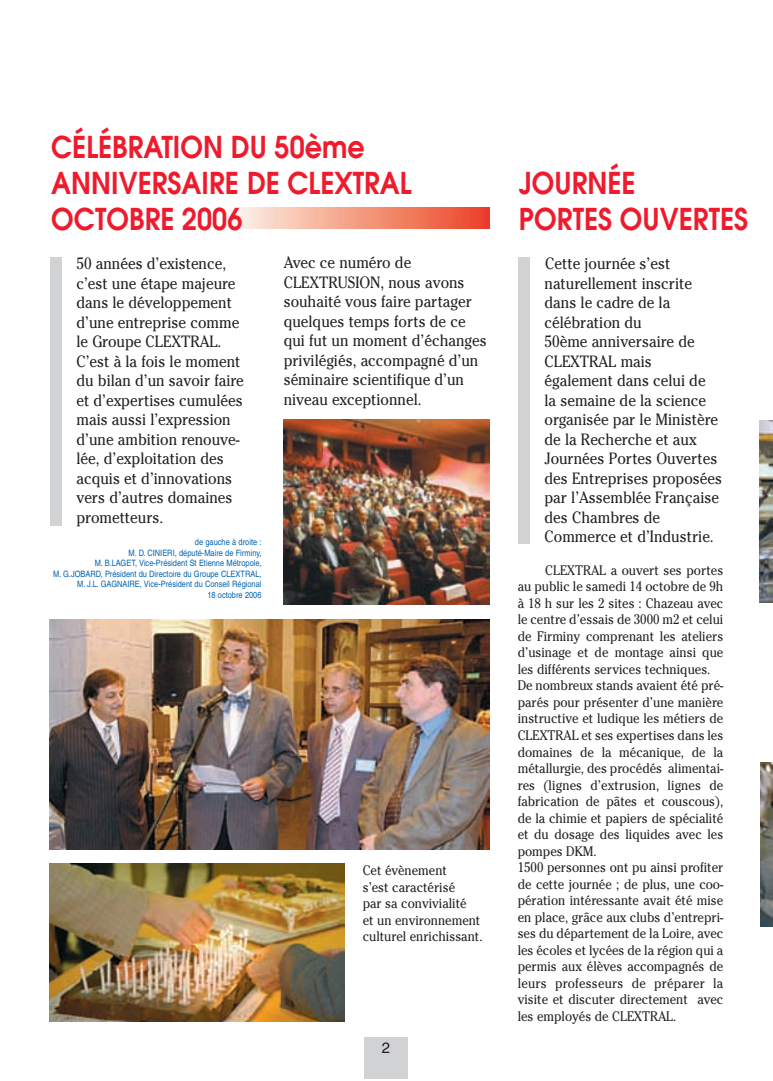
<style>
.page{position:relative;width:773px;height:1081px;background:#fff}
.page>*{position:absolute;margin:0;border:0;box-sizing:border-box;transform-origin:0 0}
.t1{font:600 30px/36px "Avant Garde";color:#ee1b2d;scale:.9 1}
.t2{font:16.25px/19.5px "Cheltenham";color:#231f20;scale:.9 1}
.t3{font:15px "Helvetica";color:#231f20}
.t4{font:13.75px/16.5px "Cheltenham";color:#231f20;scale:.9 1}
.t5{font:8.75px/10.5px "Helvetica";color:#0164b1;text-align:right;scale:.85 1}
</style>
<div class="page">
<div style="left:364px;top:1038px;width:44px;height:41px;background:#d1d2d4"></div>
<img style="left:231px;top:208px;width:258px;height:20px">
<img style="left:283px;top:419px;width:206px;height:185px">
<img style="left:50px;top:619px;width:439px;height:230px">
<img style="left:50px;top:864px;width:294px;height:158px">
<div style="left:50px;top:257px;width:11px;height:269px;background:#d1d2d4"></div>
<div style="left:517px;top:257px;width:12px;height:287px;background:#d1d2d4"></div>
<img style="left:759px;top:421px;width:13px;height:181px">
<img style="left:760px;top:762px;width:12px;height:164px">
<h1 class="t1" style="left:51px;top:132px;width:402px">CÉLÉBRATION DU 50ème<br>ANNIVERSAIRE DE CLEXTRAL<br>OCTOBRE 2006</h1>
<p class="t2" style="left:76px;top:255px;width:187px">50 années d’existence, c’est une étape majeure dans le développement d’une entreprise comme le Groupe CLEXTRAL.<br>C’est à la fois le moment du bilan d’un savoir faire et d’expertises cumulées mais aussi l’expression d’une ambition renouve&shy;lée, d’exploitation des acquis et d’innovations vers d’autres domaines prometteurs.</p>
<p class="t2" style="left:283px;top:254px;width:227px">Avec ce numéro de<br>CLEXTRUSION, nous avons souhaité vous faire partager quelques temps forts de ce qui fut un moment d’échanges privilégiés, accompagné d’un séminaire scientifique d’un niveau exceptionnel.</p>
<p class="t5" style="left:53px;top:537px;width:247px">de gauche à droite :<br>M. D. CINIERI, député-Maire de Firminy,<br>M. B.LAGET, Vice-Président St Etienne Métropole,<br>M. G.JOBARD, Président du Directoire du Groupe CLEXTRAL, M. J.L. GAGNAIRE, Vice-Président du Conseil Régional<br>18 octobre 2006</p>
<p class="t4" style="left:362px;top:863px;width:135px">Cet évènement<br>s’est caractérisé<br>par sa convivialité<br>et un environnement culturel enrichissant.</p>
<p class="t3" style="left:382px;top:1042px;width:10px">2</p>
<h1 class="t1" style="left:519px;top:167px;width:256px">JOURNÉE<br>PORTES OUVERTES</h1>
<p class="t2" style="left:544px;top:255px;width:199px">Cette journée s’est naturellement inscrite dans le cadre de la célébration du<br>50ème anniversaire de<br>CLEXTRAL mais également dans celui de<br>la semaine de la science organisée par le Ministère de la Recherche et aux<br>Journées Portes Ouvertes des Entreprises proposées par l’Assemblée Française des Chambres de<br>Commerce et d’Industrie.</p>
<p class="t4" style="left:517px;top:563px;width:230px;text-indent:27px">CLEXTRAL a ouvert ses portes au public le samedi 14 octobre de 9h à 18 h sur les 2 sites : Chazeau avec le centre d’essais de 3000 m2 et celui de Firminy comprenant les ateliers d’usinage et de montage ainsi que les différents services techniques.<br>De nombreux stands avaient été pré&shy;parés pour présenter d’une manière instructive et ludique les métiers de CLEXTRAL et ses expertises dans les domaines de la mécanique, de la métallurgie, des procédés alimentai&shy;res (lignes d’extrusion, lignes de fabrication de pâtes et couscous), de la chimie et papiers de spécialité et du dosage des liquides avec les pompes DKM.<br>1500 personnes ont pu ainsi profiter de cette journée ; de plus, une coo&shy;pération intéressante avait été mise en place, grâce aux clubs d’entrepri&shy;ses du département de la Loire, avec les écoles et lycées de la région qui a permis aux élèves accompagnés de leurs professeurs de préparer la visite et discuter directement avec les employés de CLEXTRAL.</p>
</div>
